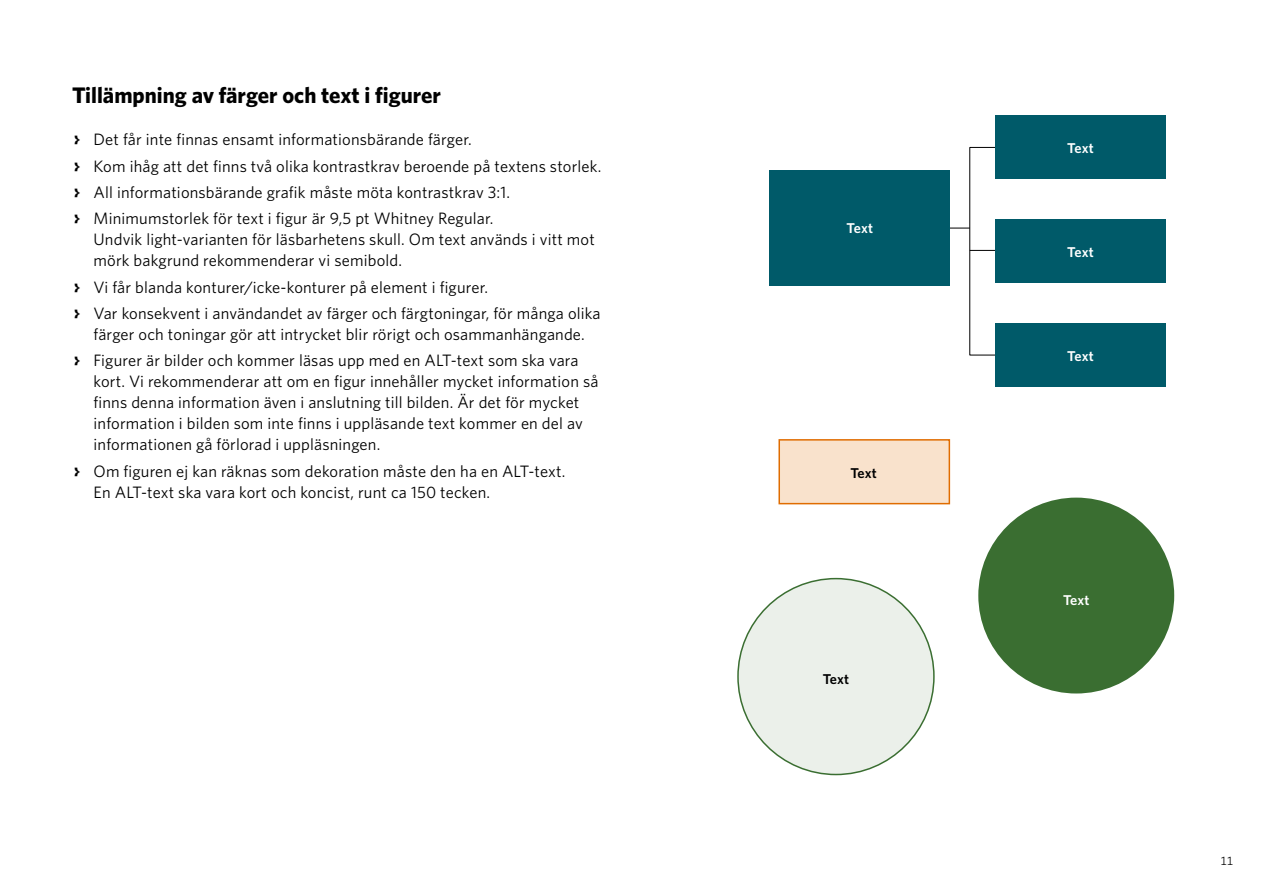
<style>
.page{position:relative;width:1263px;height:893px;background:#fff}
.page>*{position:absolute;margin:0;border:0;box-sizing:border-box;transform-origin:0 0}
.t1{font:700 22.5px "Whitney";color:#000}
.t2{font:16.5px/26.2px "Whitney";letter-spacing:.01em;color:#000}
.t3{font:600 14.25px "Whitney";color:#fff}
.t4{font:600 14.25px "Whitney";color:#000}
.t5{font:12px "Whitney";color:#000}
.s1{font-family:"SKL Tecken"}
</style>
<div class="page">
<div style="left:778px;top:439px;width:172px;height:65px;background:#f9e2cc;border:2px solid #e06c00"></div>
<hr style="left:938px;top:228px;width:32px;height:1px;background:#000">
<svg style="left:969px;top:146px;width:26px;height:210px"></svg>
<div style="left:769px;top:170px;width:181px;height:116px;background:#005a69"></div>
<div style="left:995px;top:115px;width:170px;height:64px;background:#005a69"></div>
<div style="left:995px;top:323px;width:170px;height:64px;background:#005a69"></div>
<div style="left:995px;top:219px;width:170px;height:64px;background:#005a69"></div>
<div style="left:978px;top:498px;width:196px;height:195px;background:#3a6e31;border-radius:50%"></div>
<div style="left:738px;top:579px;width:196px;height:195px;background:#ebf0ea;border-radius:50%"></div>
<h1 class="t1" style="left:72px;top:80px;width:370px">Tillämpning av färger och text i figurer</h1>
<p class="t2" style="left:72px;top:126px;width:530px"><span class="s1">&gt;</span> Det får inte finnas ensamt informationsbärande färger.<br><span class="s1">&gt;</span> Kom ihåg att det finns två olika kontrastkrav beroende på textens storlek. <span class="s1">&gt;</span> All informationsbärande grafik måste möta kontrastkrav 3:1.<br><span class="s1">&gt;</span> Minimumstorlek för text i figur är 9,5 pt Whitney Regular.</p>
<p class="t2" style="left:94px;top:229px;width:503px;line-height:21px">Undvik light-varianten för läsbarhetens skull. Om text används i vitt mot mörk bakgrund rekommenderar vi semibold.</p>
<p class="t2" style="left:72px;top:273px;width:530px"><span class="s1">&gt;</span> Vi får blanda konturer/icke-konturer på element i figurer.<br><span class="s1">&gt;</span> Var konsekvent i användandet av färger och färgtoningar, för många olika</p>
<p class="t2" style="left:72px;top:321px;width:514px;text-indent:21px">färger och toningar gör att intrycket blir rörigt och osammanhängande. <span class="s1">&gt;</span> Figurer är bilder och kommer läsas upp med en ALT-text som ska vara</p>
<p class="t2" style="left:94px;top:371px;width:506px;line-height:21px">kort. Vi rekommenderar att om en figur innehåller mycket information så finns denna information även i anslutning till bilden. Är det för mycket information i bilden som inte finns i uppläsande text kommer en del av informationen gå förlorad i uppläsningen.</p>
<p class="t2" style="left:94px;top:460px;width:473px;line-height:21px;text-indent:-21px"><span class="s1">&gt;</span> Om figuren ej kan räknas som dekoration måste den ha en ALT-text.<br>En ALT-text ska vara kort och koncist, runt ca 150 tecken.</p>
<p class="t3" style="left:846px;top:219px;width:28px">Text</p>
<p class="t4" style="left:850px;top:464px;width:28px">Text</p>
<p class="t4" style="left:823px;top:670px;width:28px">Text</p>
<p class="t3" style="left:1067px;top:138px;width:28px">Text</p>
<p class="t3" style="left:1067px;top:242px;width:28px">Text</p>
<p class="t3" style="left:1067px;top:346px;width:28px">Text</p>
<p class="t3" style="left:1063px;top:590px;width:28px">Text</p>
<p class="t5" style="left:1220px;top:852px;width:14px">11</p>
</div>
